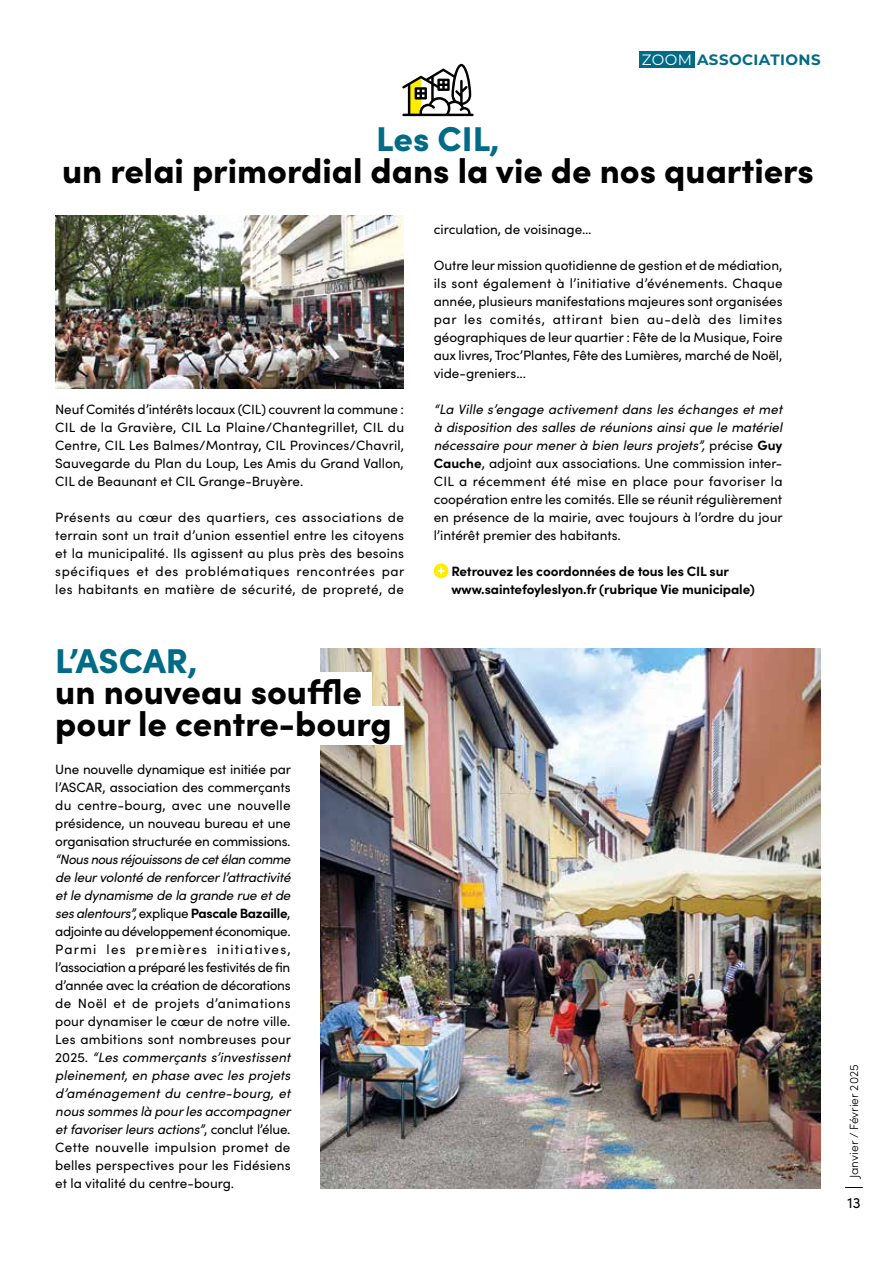
<style>
.page{position:relative;width:893px;height:1263px;background:#fff}
.page>*{position:absolute;margin:0;border:0;box-sizing:border-box;transform-origin:0 0}
.t1{font:900 34.5px "Sofia Pro";color:#000}
.t2{font:900 34.5px/31.5px "Sofia Pro";color:#020203}
.t3{font:900 34.5px "Sofia Pro";color:#006b86}
.t4{font:700 15px "Montserrat";letter-spacing:.03em;color:#006b86}
.t5{font:15px "Sofia Pro";color:#000}
.t6{font:13.5px/18px "Sofia Pro";color:#000;text-align:justify}
.t7{font:700 13.5px/18px "Sofia Pro";letter-spacing:-.01em;color:#000}
.t8{font:300 12px "Sofia Pro";color:#000}
.s1{font-weight:400;color:#fff}
.s2{font-style:italic}
.s3{font-weight:700}
</style>
<div class="page">
<div style="left:639px;top:51px;width:56px;height:17px;background:#006b86"></div>
<svg style="left:845px;top:1187px;width:18px;height:1px"></svg>
<svg style="left:434px;top:563px;width:14px;height:15px"></svg>
<img style="left:320px;top:648px;width:501px;height:541px">
<img style="left:55px;top:215px;width:349px;height:173px">
<svg style="left:402px;top:64px;width:72px;height:52px"></svg>
<div style="left:281px;top:672px;width:90px;height:38px;background:#fff"></div>
<div style="left:291px;top:706px;width:113px;height:39px;background:#fff"></div>
<p class="t4" style="left:642px;top:49px;width:180px"><span class="s1">ZOOM</span> ASSOCIATIONS</p>
<h1 class="t3" style="left:376px;top:112px;width:125px">Les CIL,</h1>
<h1 class="t1" style="left:62px;top:143px;width:753px">un relai primordial dans la vie de nos quartiers</h1>
<p class="t6" style="left:55px;top:400px;width:350px">Neuf Comités d’intérêts locaux (CIL) couvrent la commune :<br>CIL de la Gravière, CIL La Plaine/Chantegrillet, CIL du Centre, CIL Les Balmes/Montray, CIL Provinces/Chavril, Sauvegarde du Plan du Loup, Les Amis du Grand Vallon, CIL de Beaunant et CIL Grange-Bruyère.</p>
<p class="t6" style="left:55px;top:508px;width:351px">Présents au cœur des quartiers, ces associations de terrain sont un trait d’union essentiel entre les citoyens et la municipalité. Ils agissent au plus près des besoins spécifiques et des problématiques rencontrées par les habitants en matière de sécurité, de propreté, de</p>
<h1 class="t3" style="left:55px;top:634px;width:144px">L’ASCAR,</h1>
<h1 class="t2" style="left:55px;top:673px;width:338px">un nouveau souffle pour le centre-bourg</h1>
<p class="t6" style="left:55px;top:760px;width:237px">Une nouvelle dynamique est initiée par l’ASCAR, association des commerçants du centre-bourg, avec une nouvelle présidence, un nouveau bureau et une organisation structurée en commissions.</p>
<p class="t6" style="left:55px;top:850px;width:237px"><span class="s2">“Nous nous réjouissons de cet élan comme de leur volonté de renforcer l’attractivité et le dynamisme de la grande rue et de ses alentours”,</span> explique <span class="s3">Pascale Bazaille</span>, adjointe au développement économique.<br>Parmi les premières initiatives, l’association a préparé les festivités de fin d’année avec la création de décorations de Noël et de projets d’animations pour dynamiser le cœur de notre ville.<br>Les ambitions sont nombreuses pour 2025. <span class="s2">“Les commerçants s’investissent pleinement, en phase avec les projets d’aménagement du centre-bourg, et nous sommes là pour les accompagner et favoriser leurs actions”</span>, conclut l’élue.<br>Cette nouvelle impulsion promet de belles perspectives pour les Fidésiens et la vitalité du centre-bourg.</p>
<p class="t6" style="left:434px;top:219px;width:159px">circulation, de voisinage…</p>
<p class="t6" style="left:434px;top:256px;width:350px">Outre leur mission quotidienne de gestion et de médiation, ils sont également à l’initiative d’événements. Chaque année, plusieurs manifestations majeures sont organisées par les comités, attirant bien au-delà des limites géographiques de leur quartier : Fête de la Musique, Foire aux livres, Troc’Plantes, Fête des Lumières, marché de Noël, vide-greniers...</p>
<p class="t6" style="left:434px;top:399px;width:350px"><span class="s2">“La Ville s’engage activement dans les échanges et met à disposition des salles de réunions ainsi que le matériel nécessaire pour mener à bien leurs projets”,</span> précise <span class="s3">Guy Cauche</span>, adjoint aux associations. Une commission inter-CIL a récemment été mise en place pour favoriser la coopération entre les comités. Elle se réunit régulièrement en présence de la mairie, avec toujours à l’ordre du jour l’intérêt premier des habitants.</p>
<p class="t7" style="left:451px;top:561px;width:305px">Retrouvez les coordonnées de tous les CIL sur www.saintefoyleslyon.fr (rubrique Vie municipale)</p>
<p class="t8" style="left:845px;top:1178px;width:115px;rotate:-90deg">Janvier / Février 2025</p>
<p class="t5" style="left:847px;top:1191px;width:15px">13</p>
</div>
